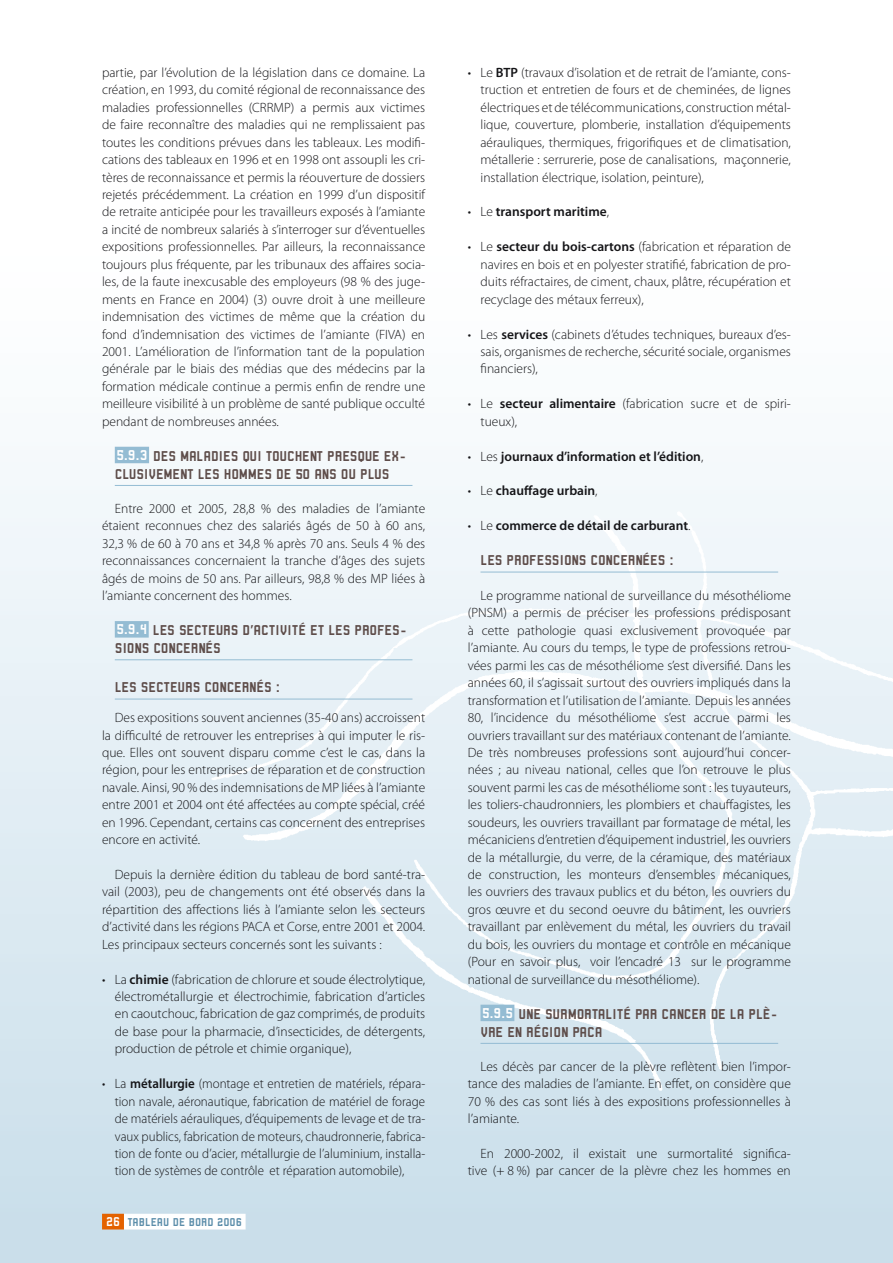
<style>
.page{position:relative;width:893px;height:1263px;background:#fff}
.page>*{position:absolute;margin:0;border:0;box-sizing:border-box;transform-origin:0 0}
.t1{font:700 15px/18px "Robust ICG";letter-spacing:-.015em;color:#5e4d4a}
.t2{font:300 13.5px/17.4px "Myriad Pro";color:#151518;text-align:justify}
.t3{font:300 13.5px/17.4px "Myriad Pro";color:#151518;text-align:justify;scale:.96 1}
.t4{font:600 13.5px "Myriad Pro";color:#151518}
.t5{font:700 12px "Robust ICG";color:#5c8eaa}
.s1{color:#fff}
.s2{font-weight:600}
.s3{font-size:13.5px;color:#fff}
.s4{font-weight:300}
</style>
<div class="page">
<div style="left:0;top:255px;width:893px;height:1008px;background:linear-gradient(to bottom,#fff,#c8deea)"></div>
<svg style="left:892px;top:255px;width:1px;height:1008px"></svg>
<img style="left:178px;top:276px;width:715px;height:827px">
<div style="left:115px;top:447px;width:34px;height:16px;background:#94bcd3"></div>
<hr style="left:115px;top:485px;width:297px;height:1px;background:#94bcd3">
<div style="left:115px;top:621px;width:34px;height:17px;background:#94bcd3"></div>
<hr style="left:115px;top:659px;width:297px;height:1px;background:#94bcd3">
<hr style="left:115px;top:699px;width:297px;height:1px;background:#94bcd3">
<hr style="left:480px;top:572px;width:298px;height:1px;background:#94bcd3">
<div style="left:480px;top:1005px;width:34px;height:16px;background:#94bcd3"></div>
<hr style="left:480px;top:1043px;width:298px;height:1px;background:#94bcd3">
<div style="left:102px;top:1214px;width:22px;height:15px;background:#e46200"></div>
<div style="left:124px;top:1214px;width:122px;height:15px;background:#fff"></div>
<p class="t2" style="left:102px;top:64px;width:325px">partie, par l’évolution de la législation dans ce domaine. La création, en 1993, du comité régional de reconnaissance des maladies professionnelles (CRRMP) a permis aux victimes de faire reconnaître des maladies qui ne remplissaient pas toutes les conditions prévues dans les tableaux. Les modifi&shy;cations des tableaux en 1996 et en 1998 ont assoupli les cri&shy;tères de reconnaissance et permis la réouverture de dossiers rejetés précédemment. La création en 1999 d’un dispositif de retraite anticipée pour les travailleurs exposés à l’amiante a incité de nombreux salariés à s’interroger sur d’éventuelles expositions professionnelles. Par ailleurs, la reconnaissance toujours plus fréquente, par les tribunaux des affaires socia&shy;les, de la faute inexcusable des employeurs (98 % des juge&shy;ments en France en 2004) (3) ouvre droit à une meilleure indemnisation des victimes de même que la création du fond d’indemnisation des victimes de l’amiante (FIVA) en 2001. L’amélioration de l’information tant de la population générale par le biais des médias que des médecins par la formation médicale continue a permis enfin de rendre une meilleure visibilité à un problème de santé publique occulté pendant de nombreuses années.</p>
<p class="t1" style="left:115px;top:446px;width:293px"><span class="s1">5.9.3</span> DES MALADIES QUI TOUCHENT PRESQUE EX-<br>CLUSIVEMENT LES HOMMES DE 50 ANS OU PLUS</p>
<p class="t2" style="left:102px;top:500px;width:325px;text-indent:13px">Entre 2000 et 2005, 28,8 % des maladies de l’amiante étaient reconnues chez des salariés âgés de 50 à 60 ans, 32,3 % de 60 à 70 ans et 34,8 % après 70 ans. Seuls 4 % des reconnaissances concernaient la tranche d’âges des sujets âgés de moins de 50 ans. Par ailleurs, 98,8 % des MP liées à l’amiante concernent des hommes.</p>
<p class="t1" style="left:115px;top:621px;width:294px"><span class="s1">5.9.4</span> LES SECTEURS D’ACTIVITÉ ET LES PROFES-<br>SIONS CONCERNÉS</p>
<p class="t1" style="left:115px;top:678px;width:167px">LES SECTEURS CONCERNÉS :</p>
<p class="t2" style="left:102px;top:709px;width:325px;text-indent:13px">Des expositions souvent anciennes (35-40 ans) accroissent la difficulté de retrouver les entreprises à qui imputer le ris&shy;que. Elles ont souvent disparu comme c’est le cas, dans la région, pour les entreprises de réparation et de construction navale. Ainsi, 90 % des indemnisations de MP liées à l’amiante entre 2001 et 2004 ont été affectées au compte spécial, créé en 1996. Cependant, certains cas concernent des entreprises encore en activité.</p>
<p class="t2" style="left:102px;top:866px;width:325px;text-indent:13px">Depuis la dernière édition du tableau de bord santé-tra&shy;vail (2003), peu de changements ont été observés dans la répartition des affections liés à l’amiante selon les secteurs d’activité dans les régions PACA et Corse, entre 2001 et 2004.<br>Les principaux secteurs concernés sont les suivants :</p>
<p class="t2" style="left:115px;top:971px;width:312px;text-indent:-13px">• La <span class="s2">chimie</span> (fabrication de chlorure et soude électrolytique, électrométallurgie et électrochimie, fabrication d’articles en caoutchouc, fabrication de gaz comprimés, de produits de base pour la pharmacie, d’insecticides, de détergents, production de pétrole et chimie organique),</p>
<p class="t3" style="left:115px;top:1075px;width:325px;text-indent:-13px">• La <span class="s2">métallurgie</span> (montage et entretien de matériels, répara&shy;tion navale, aéronautique, fabrication de matériel de forage de matériels aérauliques, d’équipements de levage et de tra&shy;vaux publics, fabrication de moteurs, chaudronnerie, fabrica&shy;tion de fonte ou d’acier, métallurgie de l’aluminium, installa&shy;tion de systèmes de contrôle et réparation automobile),</p>
<p class="t5" style="left:106px;top:1215px;width:138px"><span class="s3">26</span> TABLEAU DE BORD 2006</p>
<p class="t2" style="left:480px;top:64px;width:312px;text-indent:-13px">• Le <span class="s2">BTP</span> (travaux d’isolation et de retrait de l’amiante, cons&shy;truction et entretien de fours et de cheminées, de lignes électriques et de télécommunications, construction métal&shy;lique, couverture, plomberie, installation d’équipements aérauliques, thermiques, frigorifiques et de climatisation, métallerie : serrurerie, pose de canalisations, maçonnerie, installation électrique, isolation, peinture),</p>
<p class="t4" style="left:468px;top:204px;width:143px"><span class="s4">• Le</span> transport maritime<span class="s4">,</span></p>
<p class="t2" style="left:480px;top:238px;width:312px;text-indent:-13px">• Le <span class="s2">secteur du bois-cartons</span> (fabrication et réparation de navires en bois et en polyester stratifié, fabrication de pro&shy;duits réfractaires, de ciment, chaux, plâtre, récupération et recyclage des métaux ferreux),</p>
<p class="t2" style="left:480px;top:325px;width:312px;text-indent:-13px">• Les <span class="s2">services</span> (cabinets d’études techniques, bureaux d’es&shy;sais, organismes de recherche, sécurité sociale, organismes financiers),</p>
<p class="t2" style="left:480px;top:395px;width:312px;text-indent:-13px">• Le <span class="s2">secteur alimentaire</span> (fabrication sucre et de spiri&shy;tueux),</p>
<p class="t4" style="left:468px;top:448px;width:237px"><span class="s4">• Les</span> journaux d’information et l’édition<span class="s4">,</span></p>
<p class="t4" style="left:468px;top:483px;width:131px"><span class="s4">• Le</span> chauffage urbain<span class="s4">,</span></p>
<p class="t4" style="left:468px;top:518px;width:224px"><span class="s4">• Le</span> commerce de détail de carburant<span class="s4">.</span></p>
<p class="t1" style="left:480px;top:551px;width:195px">LES PROFESSIONS CONCERNÉES :</p>
<p class="t2" style="left:468px;top:587px;width:325px;text-indent:13px">Le programme national de surveillance du mésothéliome (PNSM) a permis de préciser les professions prédisposant à cette pathologie quasi exclusivement provoquée par l’amiante. Au cours du temps, le type de professions retrou&shy;vées parmi les cas de mésothéliome s’est diversifié. Dans les années 60, il s’agissait surtout des ouvriers impliqués dans la transformation et l’utilisation de l’amiante. Depuis les années 80, l’incidence du mésothéliome s’est accrue parmi les ouvriers travaillant sur des matériaux contenant de l’amiante.<br>De très nombreuses professions sont aujourd’hui concer&shy;nées ; au niveau national, celles que l’on retrouve le plus souvent parmi les cas de mésothéliome sont : les tuyauteurs, les toliers-chaudronniers, les plombiers et chauffagistes, les soudeurs, les ouvriers travaillant par formatage de métal, les mécaniciens d’entretien d’équipement industriel, les ouvriers de la métallurgie, du verre, de la céramique, des matériaux de construction, les monteurs d’ensembles mécaniques, les ouvriers des travaux publics et du béton, les ouvriers du gros œuvre et du second oeuvre du bâtiment, les ouvriers travaillant par enlèvement du métal, les ouvriers du travail du bois, les ouvriers du montage et contrôle en mécanique (Pour en savoir plus, voir l’encadré 13 sur le programme national de surveillance du mésothéliome).</p>
<p class="t1" style="left:480px;top:1004px;width:299px"><span class="s1">5.9.5</span> UNE SURMORTALITÉ PAR CANCER DE LA PLÈ-<br>VRE EN RÉGION PACA</p>
<p class="t2" style="left:468px;top:1058px;width:325px;text-indent:13px">Les décès par cancer de la plèvre reflètent bien l’impor&shy;tance des maladies de l’amiante. En effet, on considère que 70 % des cas sont liés à des expositions professionnelles à l’amiante.</p>
<p class="t2" style="left:468px;top:1145px;width:325px;text-align:right">En 2000-2002, il existait une surmortalité significa&shy;tive (+ 8 %) par cancer de la plèvre chez les hommes en</p>
</div>
